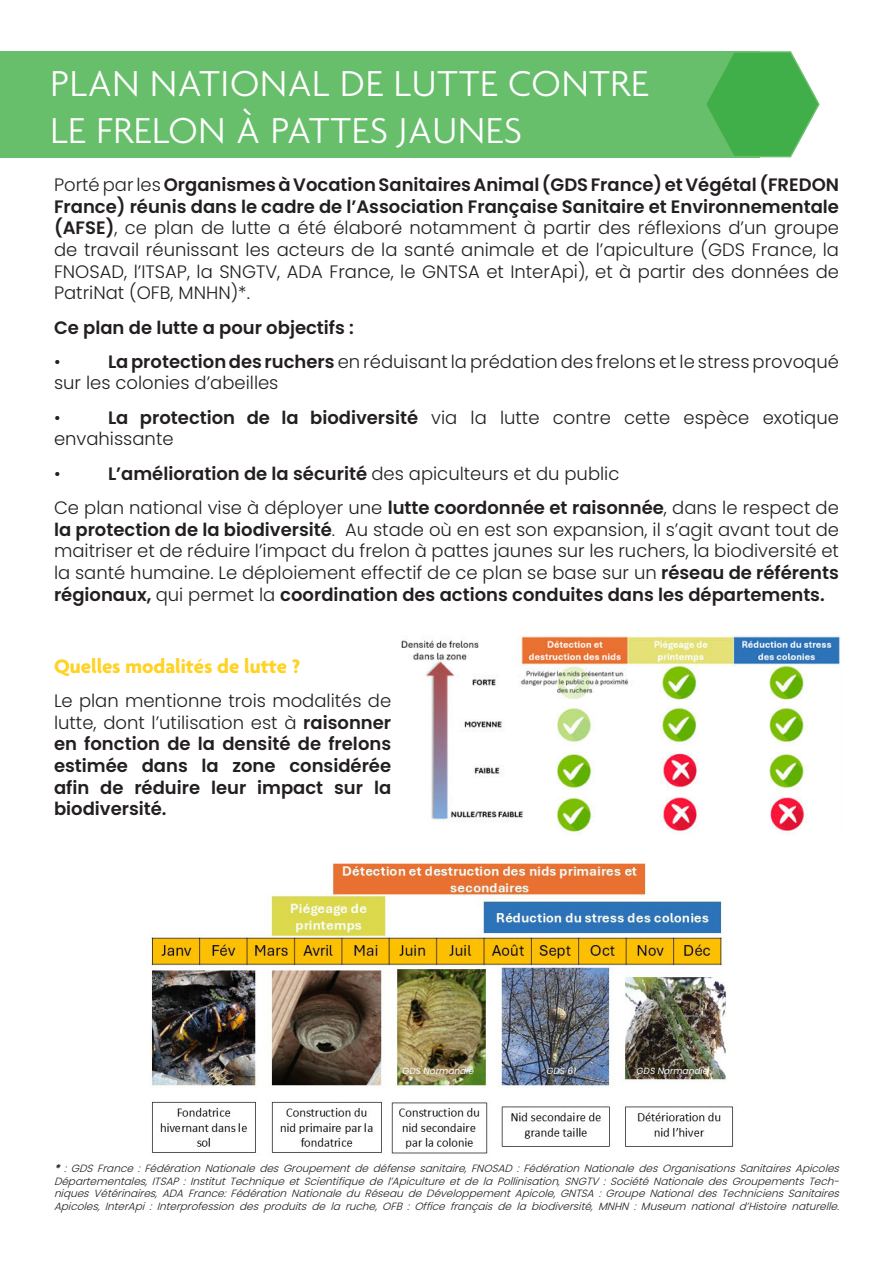
<style>
.page{position:relative;width:893px;height:1263px;background:#fff}
.page>*{position:absolute;margin:0;border:0;box-sizing:border-box;transform-origin:0 0}
.t1{font:300 39px/46.8px "Agenda";letter-spacing:.02em;color:#fff}
.t2{font:700 21px "Agenda";color:#ffd224}
.t3{font:300 18px/21.6px "Poppins";color:#231f20}
.t4{font:600 18px/21.6px "Poppins";color:#231f20;text-align:justify}
.t5{font:italic 300 10.5px/12.6px "Poppins";color:#231f20;text-align:justify}
.t6{font:italic 9px "Poppins";color:#fff}
.s1{font-weight:600}
.s2{font-weight:300}
.s3{font-weight:700}
</style>
<div class="page">
<div style="left:0;top:51px;width:759px;height:106px;background:#68bf6b"></div>
<svg style="left:704px;top:51px;width:116px;height:107px"></svg>
<img style="left:401px;top:636px;width:440px;height:198px">
<img style="left:146px;top:863px;width:587px;height:291px">
<h1 class="t1" style="left:50px;top:58px;width:599px">PLAN NATIONAL DE LUTTE CONTRE<br>LE FRELON À PATTES JAUNES</h1>
<p class="t3" style="left:54px;top:174px;width:786px;text-align:justify">Porté par les <span class="s1">Organismes à Vocation Sanitaires Animal (GDS France) et Végétal (FREDON France) réunis dans le cadre de l’Association Française Sanitaire et Environnementale (AFSE)</span>, ce plan de lutte a été élaboré notamment à partir des réflexions d’un groupe de travail réunissant les acteurs de la santé animale et de l’apiculture (GDS France, la FNOSAD, l’ITSAP, la SNGTV, ADA France, le GNTSA et InterApi), et à partir des données de PatriNat (OFB, MNHN)*.</p>
<p class="t4" style="left:54px;top:317px;width:301px">Ce plan de lutte a pour objectifs :</p>
<p class="t3" style="left:54px;top:351px;width:8px">•</p>
<p class="t3" style="left:54px;top:351px;width:786px;text-indent:54px"><span class="s1">La protection des ruchers</span> en réduisant la prédation des frelons et le stress provoqué sur les colonies d’abeilles</p>
<p class="t3" style="left:54px;top:407px;width:8px">•</p>
<p class="t3" style="left:54px;top:407px;width:786px;text-indent:54px"><span class="s1">La protection de la biodiversité</span> via la lutte contre cette espèce exotique envahissante</p>
<p class="t3" style="left:54px;top:463px;width:8px">•</p>
<p class="t3" style="left:54px;top:457px;width:786px;line-height:34.3px;text-indent:54px"><span class="s1">L’amélioration de la sécurité</span> des apiculteurs et du public<br>Ce plan national vise à déployer une <span class="s1">lutte coordonnée et raisonnée</span>, dans le respect de</p>
<p class="t3" style="left:54px;top:519px;width:786px;text-align:justify"><span class="s1">la protection de la biodiversité</span>. Au stade où en est son expansion, il s’agit avant tout de maitriser et de réduire l’impact du frelon à pattes jaunes sur les ruchers, la biodiversité et la santé humaine. Le déploiement effectif de ce plan se base sur un <span class="s1">réseau de référents régionaux,</span> qui permet la <span class="s1">coordination des actions conduites dans les départements.</span></p>
<p class="t2" style="left:54px;top:658px;width:248px">Quelles modalités de lutte ?</p>
<p class="t4" style="left:54px;top:690px;width:339px"><span class="s2">Le plan mentionne trois modalités de lutte, dont l’utilisation est à</span> raisonner en fonction de la densité de frelons estimée dans la zone considérée afin de réduire leur impact sur la biodiversité.</p>
<p class="t6" style="left:402px;top:1065px;width:73px">GDS Normandie</p>
<p class="t6" style="left:546px;top:1065px;width:31px">GDS 61</p>
<p class="t6" style="left:637px;top:1065px;width:73px">GDS Normandie</p>
<p class="t5" style="left:54px;top:1162px;width:790px"><span class="s3">*</span> : GDS France : Fédération Nationale des Groupement de défense sanitaire, FNOSAD : Fédération Nationale des Organisations Sanitaires Apicoles Départementales, ITSAP : Institut Technique et Scientifique de l’Apiculture et de la Pollinisation, SNGTV : Société Nationale des Groupements Tech&shy;niques Vétérinaires, ADA France: Fédération Nationale du Réseau de Développement Apicole, GNTSA : Groupe National des Techniciens Sanitaires Apicoles, InterApi : Interprofession des produits de la ruche, OFB : Office français de la biodiversité, MNHN : Museum national d’Histoire naturelle.</p>
</div>
